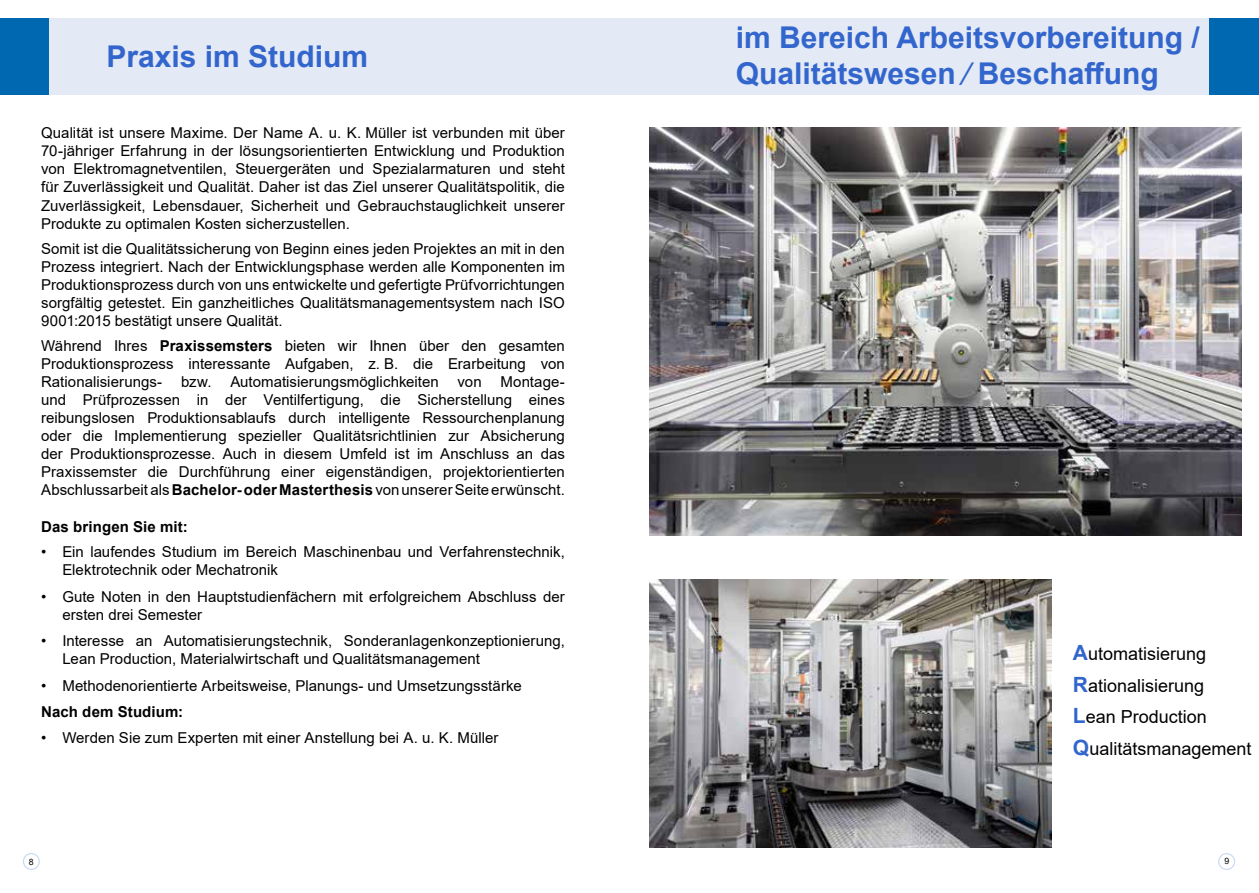
<style>
.page{position:relative;width:1259px;height:893px;background:#fff}
.page>*{position:absolute;margin:0;border:0;box-sizing:border-box;transform-origin:0 0}
.t1{font:700 30px/36px "Arial";color:#36c}
.t2{font:18px/31.7px "Arial";color:#000}
.t3{font:15px/18px "Arial";letter-spacing:.005em;color:#000;text-align:justify}
.t4{font:700 15px "Arial";letter-spacing:.01em;color:#000}
.t5{font:8.7px "Arial";color:#000}
.s1{font-weight:700}
.s2{font-weight:700;font-size:21px;color:#36c}
</style>
<div class="page">
<div style="left:1218px;top:853px;width:17px;height:17px;border:1px solid #ccd9f2;border-radius:50%"></div>
<div style="left:23px;top:853px;width:17px;height:17px;border:1px solid #ccd9f2;border-radius:50%"></div>
<div style="left:0;top:18px;width:1259px;height:77px;background:#e4e9f6"></div>
<div style="left:0;top:18px;width:49px;height:77px;background:#0067b1"></div>
<div style="left:1209px;top:18px;width:50px;height:77px;background:#0067b1"></div>
<img style="left:649px;top:128px;width:592px;height:408px">
<img style="left:649px;top:580px;width:402px;height:268px">
<h1 class="t1" style="left:106px;top:39px;width:263px">Praxis im Studium</h1>
<p class="t3" style="left:41px;top:124px;width:525px">Qualität ist unsere Maxime. Der Name A. u. K. Müller ist verbunden mit über 70-jähriger Erfahrung in der lösungsorientierten Entwicklung und Produktion von Elektromagnetventilen, Steuergeräten und Spezialarmaturen und steht für Zuverlässigkeit und Qualität. Daher ist das Ziel unserer Qualitätspolitik, die Zuverlässigkeit, Lebensdauer, Sicherheit und Gebrauchstauglichkeit unserer Produkte zu optimalen Kosten sicherzustellen.</p>
<p class="t3" style="left:41px;top:239px;width:525px">Somit ist die Qualitätssicherung von Beginn eines jeden Projektes an mit in den Prozess integriert. Nach der Entwicklungsphase werden alle Komponenten im Produktionsprozess durch von uns entwickelte und gefertigte Prüfvorrichtungen sorgfältig getestet. Ein ganzheitliches Qualitätsmanagementsystem nach ISO 9001:2015 bestätigt unsere Qualität.</p>
<p class="t3" style="left:41px;top:337px;width:525px">Während Ihres <span class="s1">Praxissemsters</span> bieten wir Ihnen über den gesamten Produktionsprozess interessante Aufgaben, z. B. die Erarbeitung von Rationalisierungs-</p>
<p class="t3" style="left:181px;top:373px;width:32px">bzw.</p>
<p class="t3" style="left:230px;top:373px;width:210px">Automatisierungsmöglichkeiten</p>
<p class="t3" style="left:457px;top:373px;width:26px">von</p>
<p class="t3" style="left:41px;top:373px;width:525px;text-indent:459px">Montage&shy;und Prüfprozessen in der Ventilfertigung, die Sicherstellung eines reibungslosen Produktionsablaufs durch intelligente Ressourchenplanung oder die Implementierung spezieller Qualitätsrichtlinien zur Absicherung der Produktionsprozesse. Auch in diesem Umfeld ist im Anschluss an das Praxissemster die Durchführung einer eigenständigen, projektorientierten Abschlussarbeit als <span class="s1">Bachelor- oder Masterthesis</span> von unserer Seite erwünscht.</p>
<p class="t4" style="left:41px;top:516px;width:148px">Das bringen Sie mit:</p>
<p class="t3" style="left:62px;top:543px;width:504px;text-indent:-21px">• Ein laufendes Studium im Bereich Maschinenbau und Verfahrenstechnik,<br>Elektrotechnik oder Mechatronik</p>
<p class="t3" style="left:62px;top:588px;width:504px;text-indent:-21px">• Gute Noten in den Hauptstudienfächern mit erfolgreichem Abschluss der ersten drei Semester</p>
<p class="t3" style="left:62px;top:632px;width:504px;text-indent:-21px">• Interesse an Automatisierungstechnik, Sonderanlagenkonzeptionierung,<br>Lean Production, Materialwirtschaft und Qualitätsmanagement</p>
<p class="t3" style="left:41px;top:677px;width:482px">• Methodenorientierte Arbeitsweise, Planungs- und Umsetzungsstärke</p>
<p class="t4" style="left:41px;top:702px;width:144px">Nach dem Studium:</p>
<p class="t3" style="left:41px;top:728px;width:459px">• Werden Sie zum Experten mit einer Anstellung bei A. u. K. Müller</p>
<h1 class="t1" style="left:736px;top:20px;width:466px">im Bereich Arbeitsvorbereitung /<br>Qualitätswesen / Beschaffung</h1>
<p class="t2" style="left:1073px;top:638px;width:180px"><span class="s2">A</span>utomatisierung<br><span class="s2">R</span>ationalisierung<br><span class="s2">L</span>ean Production<br><span class="s2">Q</span>ualitätsmanagement</p>
<p class="t5" style="left:29px;top:855px;width:6px">8</p>
<p class="t5" style="left:1224px;top:855px;width:6px">9</p>
</div>
